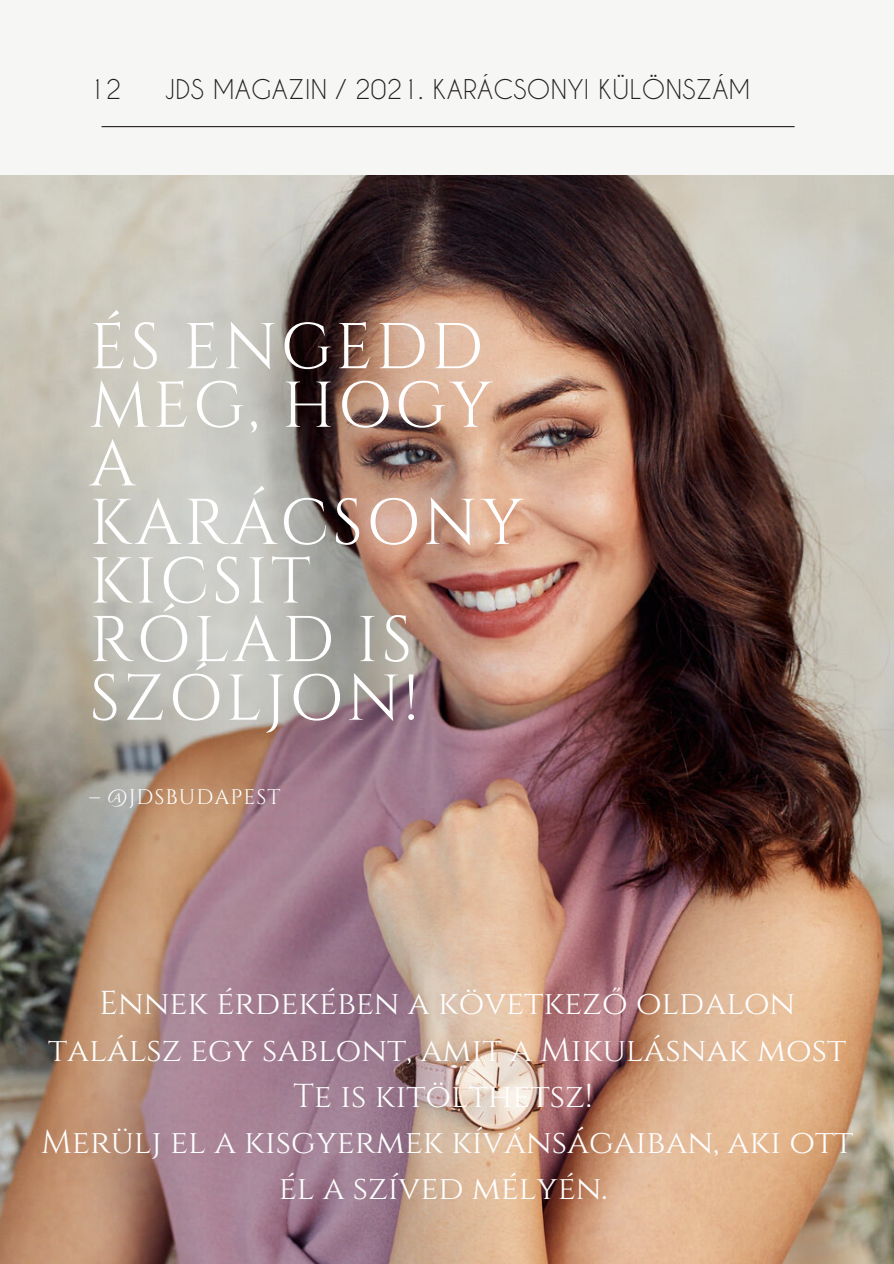
<style>
.page{position:relative;width:894px;height:1264px;background:#fff}
.page>*{position:absolute;margin:0;border:0;box-sizing:border-box;transform-origin:0 0}
.t1{font:64.5px/58.5px "Cinzel";letter-spacing:.05em;color:#fff}
.t2{font:33px/46.2px "Cinzel";color:#fff;text-align:center}
.t3{font:25.5px "Caviar Dreams";letter-spacing:.01em;color:#231f20}
.t4{font:21px "Cinzel";letter-spacing:.05em;color:#fff}
</style>
<div class="page">
<div style="left:0;top:0;width:893px;height:1263px;background:#f6f6f4"></div>
<hr style="left:101px;top:126px;width:693px;height:1px;background:#231f20">
<img style="left:0;top:176px;width:893px;height:1087px">
<p class="t3" style="left:89px;top:74px;width:33px">12</p>
<p class="t3" style="left:165px;top:74px;width:587px">JDS MAGAZIN / 2021. KARÁCSONYI KÜLÖNSZÁM</p>
<h1 class="t1" style="left:89px;top:317px;width:435px">ÉS ENGEDD<br>MEG, HOGY<br>A<br>KARÁCSONY<br>KICSIT<br>RÓLAD IS<br>SZÓLJON!</h1>
<p class="t4" style="left:89px;top:784px;width:193px">– @JDSBUDAPEST</p>
<p class="t2" style="left:41px;top:980px;width:813px">Ennek érdekében a következő oldalon találsz egy sablont, amit a Mikulásnak most<br>Te is kitölthetsz!<br>Merülj el a kisgyermek kívánságaiban, aki ott él a szíved mélyén.</p>
</div>
